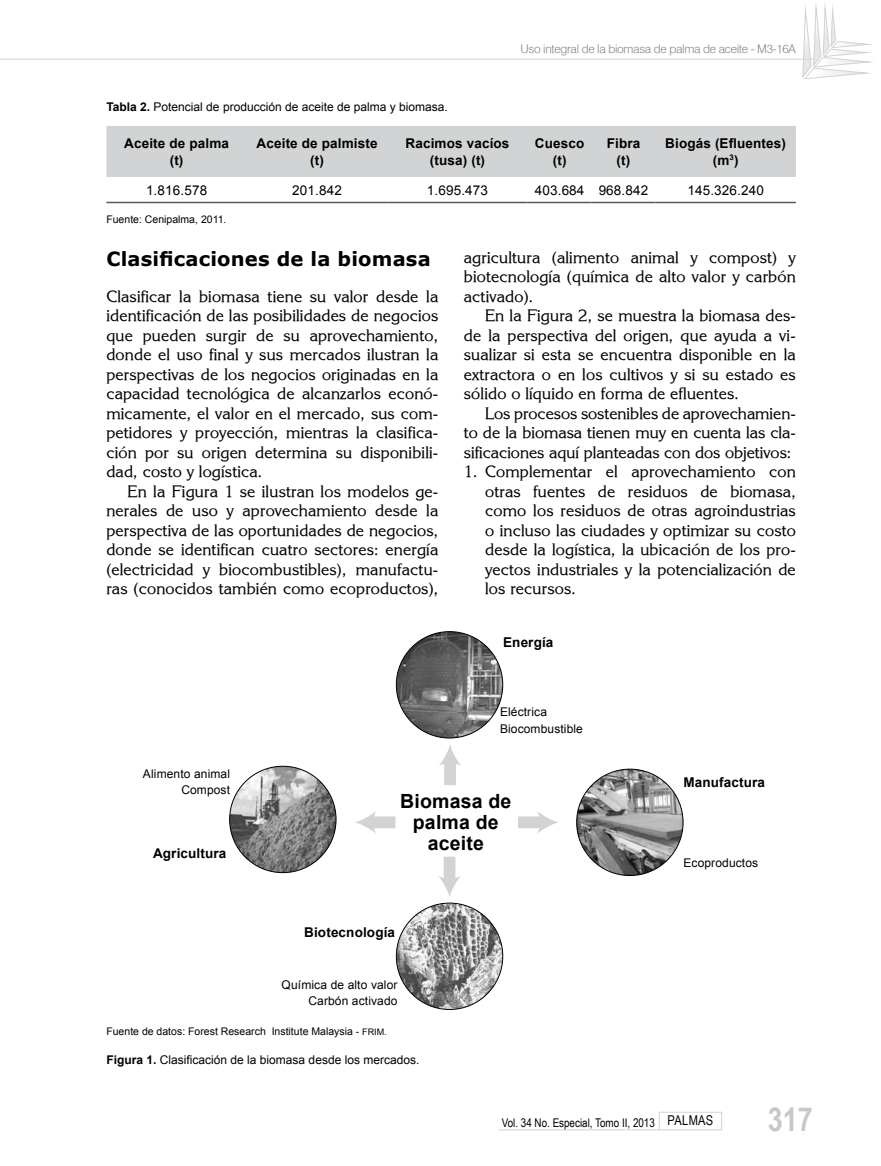
<style>
.page{position:relative;width:881px;height:1166px;background:#fff}
.page>*{position:absolute;margin:0;border:0;box-sizing:border-box;transform-origin:0 0}
.t1{font:700 33px "Arial Narrow Special G1";color:#c7c8ca}
.t2{font:700 19.5px "Verdana";letter-spacing:.01em;color:#000}
.t3{font:700 19.5px/21px "Arial";letter-spacing:.01em;color:#000;text-align:center}
.t4{font:16.5px/19.5px "Enchanted";letter-spacing:.01em;color:#000;text-align:justify}
.t5{font:700 13.5px/16.5px "Arial";letter-spacing:.01em;color:#000;text-align:center}
.t6{font:13.5px "Arial";letter-spacing:.01em;color:#000}
.t7{font:12px/16.5px "Arial";letter-spacing:.01em;color:#000;text-align:right}
.t8{font:12px "Geneva Lght";letter-spacing:-.025em;color:#808285}
.t9{font:12px "Arial Narrow";color:#000}
.t10{font:10.5px "Arial";color:#000}
.s1{font-weight:700}
.s2{font-size:9px}
.s3{font-size:13.5px}
</style>
<div class="page">
<svg style="left:802px;top:7px;width:67px;height:72px"></svg>
<hr style="left:0;top:59px;width:812px;height:1px;background:#d1d3d4">
<div style="left:658px;top:1111px;width:63px;height:18px;border:1px solid #d1d3d4"></div>
<hr style="left:498px;top:1129px;width:160px;height:1px;background:#d1d3d4">
<div style="left:370px;top:816px;width:25px;height:12px;background:#d1d3d4"></div>
<svg style="left:355px;top:811px;width:21px;height:22px"></svg>
<div style="left:518px;top:816px;width:25px;height:12px;background:#d1d3d4"></div>
<svg style="left:537px;top:812px;width:20px;height:21px"></svg>
<div style="left:444px;top:759px;width:11px;height:25px;background:#d1d3d4"></div>
<svg style="left:440px;top:745px;width:21px;height:20px"></svg>
<div style="left:443px;top:856px;width:12px;height:25px;background:#d1d3d4"></div>
<svg style="left:439px;top:875px;width:21px;height:21px"></svg>
<img style="left:229px;top:766px;width:107px;height:106px;border-radius:53px">
<img style="left:396px;top:631px;width:106px;height:106px;border-radius:53px">
<img style="left:396px;top:904px;width:106px;height:105px">
<img style="left:576px;top:769px;width:106px;height:106px;border-radius:53px">
<div style="left:106px;top:126px;width:689px;height:51px;background:#d1d3d4"></div>
<hr style="left:106px;top:202px;width:141px;height:1px;background:#58595b">
<hr style="left:247px;top:202px;width:140px;height:1px;background:#58595b">
<hr style="left:387px;top:202px;width:140px;height:1px;background:#58595b">
<hr style="left:527px;top:202px;width:64px;height:1px;background:#58595b">
<hr style="left:591px;top:202px;width:64px;height:1px;background:#58595b">
<hr style="left:655px;top:202px;width:140px;height:1px;background:#58595b">
<p class="t8" style="left:520px;top:41px;width:277px">Uso integral de la biomasa de palma de aceite - M3-16A</p>
<p class="t7" style="left:106px;top:98px;width:343px"><span class="s1">Tabla 2.</span> Potencial de producción de aceite de palma y biomasa.</p>
<p class="t5" style="left:124px;top:135px;width:106px">Aceite de palma (t)</p>
<p class="t5" style="left:256px;top:135px;width:122px">Aceite de palmiste (t)</p>
<p class="t5" style="left:405px;top:135px;width:105px">Racimos vacíos (tusa) (t)</p>
<p class="t5" style="left:534px;top:135px;width:51px">Cuesco (t)</p>
<p class="t5" style="left:606px;top:135px;width:35px">Fibra (t)</p>
<p class="t5" style="left:665px;top:135px;width:122px">Biogás (Efluentes) (m<sup>3</sup>)</p>
<p class="t6" style="left:146px;top:181px;width:63px">1.816.578</p>
<p class="t6" style="left:292px;top:181px;width:51px">201.842</p>
<p class="t6" style="left:427px;top:181px;width:63px">1.695.473</p>
<p class="t6" style="left:534px;top:181px;width:115px">403.684 968.842</p>
<p class="t6" style="left:687px;top:181px;width:78px">145.326.240</p>
<p class="t10" style="left:106px;top:212px;width:122px">Fuente: Cenipalma, 2011.</p>
<p class="t2" style="left:106px;top:245px;width:326px">Clasificaciones de la biomasa</p>
<p class="t4" style="left:106px;top:286px;width:333px">Clasificar la biomasa tiene su valor desde la identificación de las posibilidades de negocios que pueden surgir de su aprovechamiento, donde el uso final y sus mercados ilustran la perspectivas de los negocios originadas en la capacidad tecnológica de alcanzarlos econó&shy;micamente, el valor en el mercado, sus com&shy;petidores y proyección, mientras la clasifica&shy;ción por su origen determina su disponibili&shy;dad, costo y logística.</p>
<p class="t4" style="left:106px;top:481px;width:333px;text-indent:21px">En la Figura 1 se ilustran los modelos ge&shy;nerales de uso y aprovechamiento desde la perspectiva de las oportunidades de negocios, donde se identifican cuatro sectores: energía (electricidad y biocombustibles), manufactu&shy;ras (conocidos también como ecoproductos),</p>
<p class="t4" style="left:463px;top:247px;width:333px">agricultura (alimento animal y compost) y biotecnología (química de alto valor y carbón activado).</p>
<p class="t4" style="left:463px;top:305px;width:333px;text-indent:21px">En la Figura 2, se muestra la biomasa des&shy;de la perspectiva del origen, que ayuda a vi&shy;sualizar si esta se encuentra disponible en la extractora o en los cultivos y si su estado es sólido o líquido en forma de efluentes.</p>
<p class="t4" style="left:463px;top:403px;width:333px;text-indent:21px">Los procesos sostenibles de aprovechamien&shy;to de la biomasa tienen muy en cuenta las cla&shy;sificaciones aquí planteadas con dos objetivos:</p>
<p class="t4" style="left:485px;top:461px;width:312px;text-indent:-21px">1. Complementar el aprovechamiento con otras fuentes de residuos de biomasa, como los residuos de otras agroindustrias o incluso las ciudades y optimizar su costo desde la logística, la ubicación de los pro&shy;yectos industriales y la potencialización de los recursos.</p>
<p class="t5" style="left:503px;top:634px;width:52px">Energía</p>
<p class="t7" style="left:500px;top:703px;width:84px;text-align:left">Eléctrica<br>Biocombustible</p>
<p class="t7" style="left:143px;top:765px;width:89px">Alimento animal<br>Compost</p>
<p class="t5" style="left:153px;top:845px;width:75px">Agricultura</p>
<p class="t3" style="left:400px;top:790px;width:113px">Biomasa de palma de aceite</p>
<p class="t5" style="left:304px;top:924px;width:92px">Biotecnología</p>
<p class="t7" style="left:281px;top:976px;width:117px">Química de alto valor<br>Carbón activado</p>
<p class="t10" style="left:106px;top:1024px;width:282px">Fuente de datos: Forest Research Institute Malaysia - <span class="s2">FRIM.</span></p>
<p class="t7" style="left:106px;top:1051px;width:314px"><span class="s1">Figura 1.</span> Clasificación de la biomasa desde los mercados.</p>
<p class="t5" style="left:683px;top:774px;width:83px">Manufactura</p>
<p class="t7" style="left:683px;top:854px;width:76px">Ecoproductos</p>
<p class="t9" style="left:501px;top:1113px;width:213px">Vol. 34 No. Especial, Tomo II, 2013 <span class="s3">PALMAS</span></p>
<h1 class="t1" style="left:767px;top:1097px;width:47px">317</h1>
</div>
